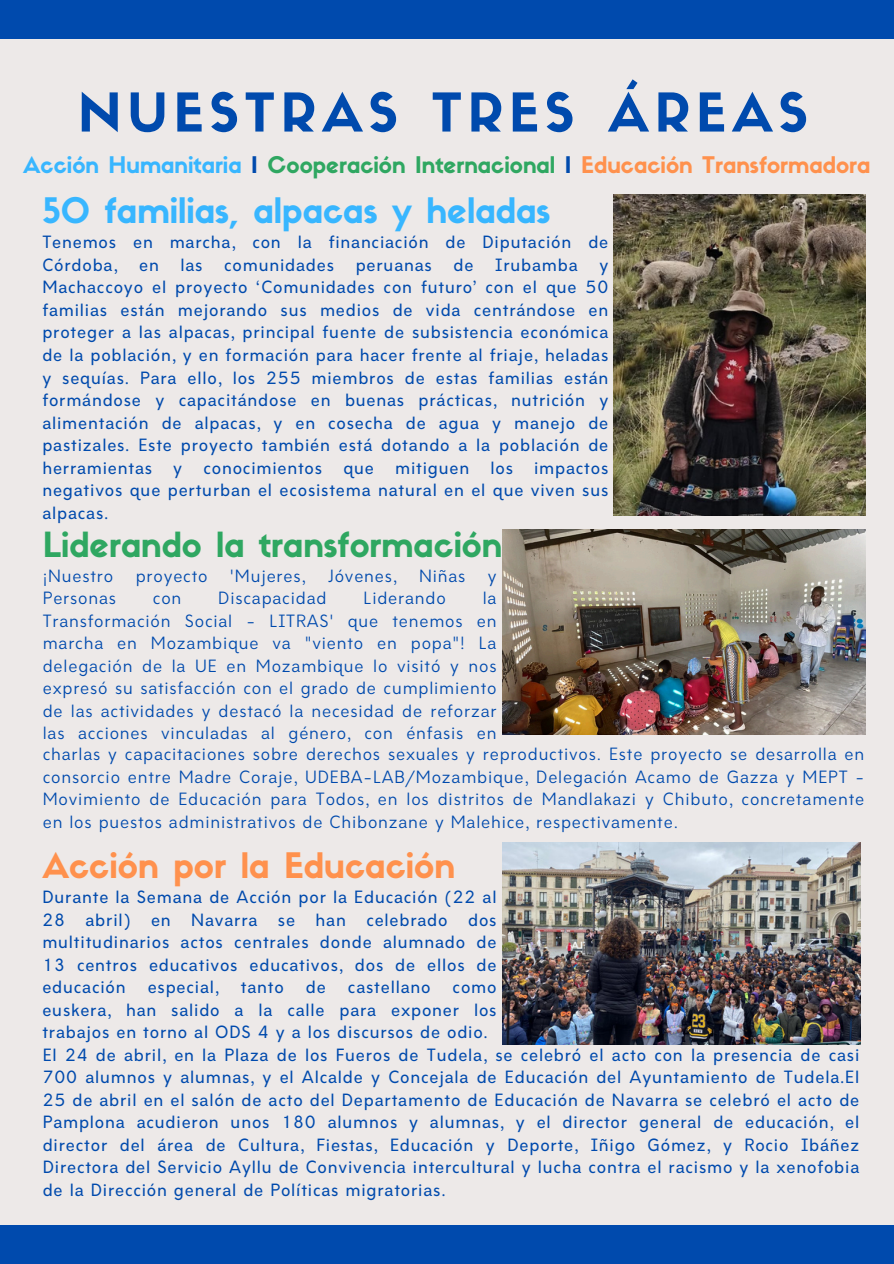
<style>
.page{position:relative;width:894px;height:1264px;background:#fff}
.page>*{position:absolute;margin:0;border:0;box-sizing:border-box;transform-origin:0 0}
.t1{font:52.5px "Sifonn Basic";letter-spacing:.11em;color:#004aad}
.t2{font:34.5px "Sifonn Basic";color:#38b6ff}
.t3{font:34.5px "Sifonn Basic";color:#ff914d}
.t4{font:34.05px "Sifonn Basic";color:#2fa761}
.t5{font:22.5px "Sifonn Basic";color:#2fa761}
.t6{font:500 16.5px/22.5px "Amicale";letter-spacing:.05em;color:#004aad;text-align:justify}
.t7{font:16.5px/22.5px "Amicale";letter-spacing:.05em;color:#004aad;text-align:justify}
.s1{color:#38b6ff}
.s2{color:#004aad}
.s3{color:#ff914d}
</style>
<div class="page">
<div style="left:0;top:0;width:893px;height:1263px;background:#ede9e8"></div>
<div style="left:0;top:1225px;width:893px;height:38px;background:#004aad"></div>
<div style="left:0;top:0;width:893px;height:38px;background:#004aad"></div>
<img style="left:613px;top:194px;width:252px;height:321px">
<img style="left:502px;top:529px;width:362px;height:205px">
<img style="left:502px;top:842px;width:358px;height:202px">
<p class="t1" style="left:78px;top:92px;width:731px">NUESTRAS TRES ÁREAS</p>
<p class="t5" style="left:23px;top:156px;width:848px"><span class="s1">Acción Humanitaria</span> <span class="s2">I</span> Cooperación Internacional <span class="s2">I</span> <span class="s3">Educación Transformadora</span></p>
<h4 class="t2" style="left:42px;top:197px;width:509px">50 familias, alpacas y heladas</h4>
<h4 class="t6" style="left:42px;top:233px;width:567px">Tenemos en marcha, con la financiación de Diputación de<br>Córdoba,</h4>
<h4 class="t6" style="left:139px;top:255px;width:21px">en</h4>
<h4 class="t6" style="left:180px;top:255px;width:24px">las</h4>
<h4 class="t6" style="left:224px;top:255px;width:111px">comunidades</h4>
<h4 class="t6" style="left:355px;top:255px;width:78px">peruanas</h4>
<h4 class="t6" style="left:453px;top:255px;width:21px">de</h4>
<h4 class="t6" style="left:495px;top:255px;width:84px">Irubamba</h4>
<h4 class="t6" style="left:42px;top:255px;width:567px;text-indent:557px">y Machaccoyo el proyecto ‘Comunidades con futuro’ con el que 50 familias están mejorando sus medios de vida centrándose en proteger a las alpacas, principal fuente de subsistencia económica de la población, y en formación para hacer frente al friaje, heladas y sequías. Para ello, los 255 miembros de estas familias están formándose y capacitándose en buenas prácticas, nutrición y alimentación de alpacas, y en cosecha de agua y manejo de pastizales. Este proyecto también está dotando a la población de herramientas</h4>
<h4 class="t6" style="left:173px;top:458px;width:10px">y</h4>
<h4 class="t6" style="left:203px;top:458px;width:120px">conocimientos</h4>
<h4 class="t6" style="left:343px;top:458px;width:32px">que</h4>
<h4 class="t6" style="left:395px;top:458px;width:76px">mitiguen</h4>
<h4 class="t6" style="left:490px;top:458px;width:24px">los</h4>
<h4 class="t6" style="left:42px;top:458px;width:567px;text-indent:491px">impactos negativos que perturban el ecosistema natural en el que viven sus alpacas.</h4>
<p class="t4" style="left:43px;top:531px;width:461px">Liderando la transformación</p>
<p class="t7" style="left:43px;top:566px;width:72px">¡Nuestro</p>
<p class="t7" style="left:136px;top:566px;width:73px">proyecto</p>
<p class="t7" style="left:230px;top:566px;width:77px">'Mujeres,</p>
<p class="t7" style="left:328px;top:566px;width:70px">Jóvenes,</p>
<p class="t7" style="left:419px;top:566px;width:48px">Niñas</p>
<p class="t7" style="left:487px;top:566px;width:10px">y</p>
<p class="t7" style="left:43px;top:589px;width:75px">Personas</p>
<p class="t7" style="left:153px;top:589px;width:30px">con</p>
<p class="t7" style="left:218px;top:589px;width:110px">Discapacidad</p>
<p class="t7" style="left:363px;top:589px;width:84px">Liderando</p>
<p class="t7" style="left:43px;top:589px;width:455px;text-indent:440px">la Transformación Social - LITRAS' que tenemos en marcha en Mozambique va "viento en popa"! La delegación de la UE en Mozambique lo visitó y nos expresó su satisfacción con el grado de cumplimiento de las actividades y destacó la necesidad de reforzar las acciones vinculadas al género, con énfasis en</p>
<h4 class="t7" style="left:43px;top:744px;width:822px">charlas y capacitaciones sobre derechos sexuales y reproductivos. Este proyecto se desarrolla en consorcio entre Madre Coraje, UDEBA-LAB/Mozambique, Delegación Acamo de Gazza y MEPT - Movimiento de Educación para Todos, en los distritos de Mandlakazi y Chibuto, concretamente en los puestos administrativos de Chibonzane y Malehice, respectivamente.</h4>
<h2 class="t3" style="left:42px;top:852px;width:414px">Acción por la Educación</h2>
<h2 class="t6" style="left:42px;top:887px;width:455px">Durante la Semana de Acción por la Educación (22 al 28 abril) en Navarra se han celebrado dos multitudinarios actos centrales donde alumnado de 13 centros educativos educativos, dos de ellos de educación</h2>
<h2 class="t6" style="left:148px;top:977px;width:73px">especial,</h2>
<h2 class="t6" style="left:241px;top:977px;width:45px">tanto</h2>
<h2 class="t6" style="left:306px;top:977px;width:21px">de</h2>
<h2 class="t6" style="left:348px;top:977px;width:84px">castellano</h2>
<h2 class="t6" style="left:42px;top:977px;width:455px;text-indent:410px">como euskera, han salido a la calle para exponer los trabajos en torno al ODS 4 y a los discursos de odio.</h2>
<p class="t6" style="left:43px;top:1045px;width:817px">El 24 de abril, en la Plaza de los Fueros de Tudela, se celebró el acto con la presencia de casi 700 alumnos y alumnas, y el Alcalde y Concejala de Educación del Ayuntamiento de Tudela.El 25 de abril en el salón de acto del Departamento de Educación de Navarra se celebró el acto de Pamplona acudieron unos 180 alumnos y alumnas, y el director general de educación, el director del área de Cultura, Fiestas, Educación y Deporte, Iñigo Gómez, y Rocio Ibáñez Directora del Servicio Ayllu de Convivencia intercultural y lucha contra el racismo y la xenofobia de la Dirección general de Políticas migratorias.</p>
</div>
